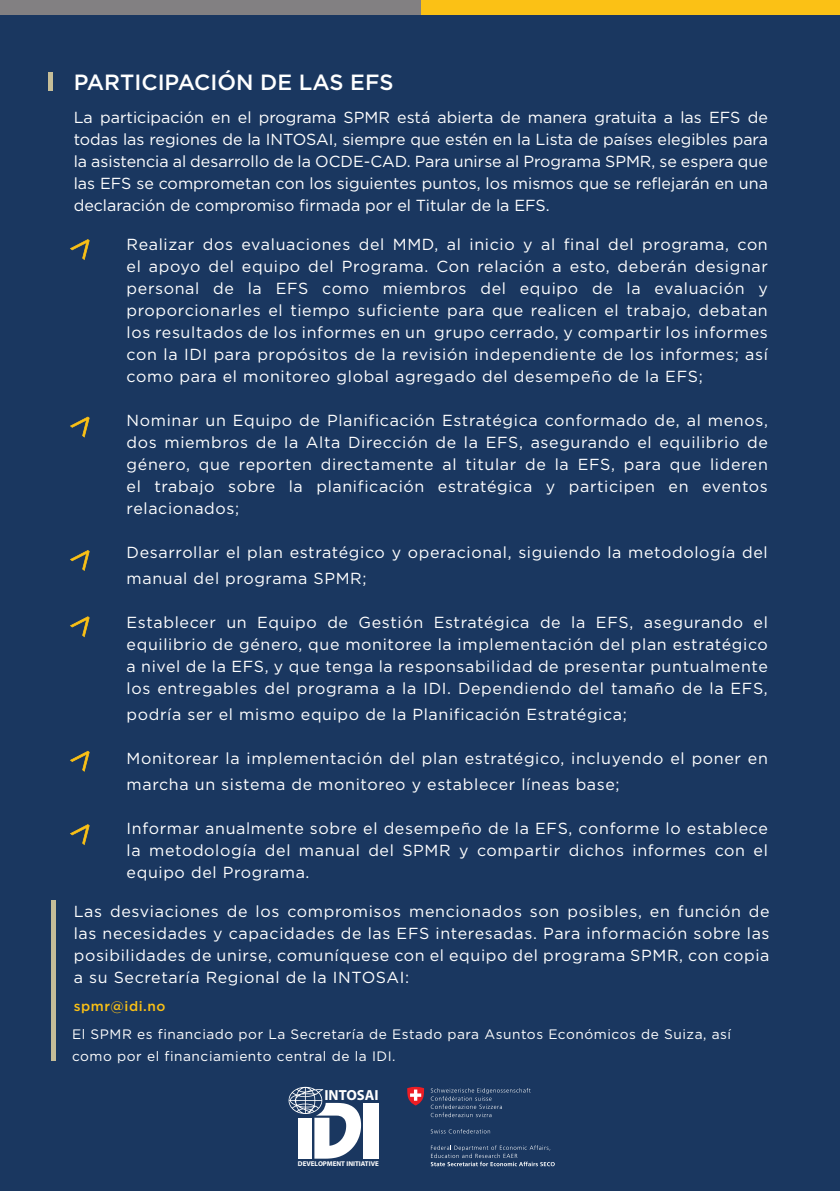
<style>
.page{position:relative;width:840px;height:1191px;background:#fff}
.page>*{position:absolute;margin:0;border:0;box-sizing:border-box;transform-origin:0 0}
.t1{font:500 22px "Gotham";color:#fff}
.t2{font:16px/22px "Gotham";letter-spacing:.04em;color:#fff;text-align:justify}
.t3{font:700 14.6px "Myriad Pro";color:#fff}
.t4{font:13.6px/22px "Gotham";letter-spacing:.04em;color:#fff}
.t5{font:500 13.6px "Gotham";letter-spacing:.04em;color:#fbc115}
.t6{font:700 7px "Myriad Pro";color:#fff}
</style>
<div class="page">
<div style="left:0;top:0;width:839px;height:1191px;background:#1a3760"></div>
<hr style="left:51px;top:900px;width:4px;height:160px;background:#c5bd98">
<hr style="left:49px;top:72px;width:4px;height:19px;background:#c5bd98">
<svg style="left:70px;top:239px;width:20px;height:21px"></svg>
<svg style="left:70px;top:416px;width:20px;height:21px"></svg>
<svg style="left:70px;top:550px;width:20px;height:21px"></svg>
<svg style="left:70px;top:616px;width:20px;height:21px"></svg>
<svg style="left:70px;top:751px;width:20px;height:21px"></svg>
<svg style="left:70px;top:824px;width:20px;height:21px"></svg>
<div style="left:420px;top:0;width:419px;height:14px;background:#fbc115"></div>
<div style="left:0;top:0;width:420px;height:14px;background:#828082"></div>
<div style="left:363px;top:1103px;width:15px;height:55px;background:#fff"></div>
<svg style="left:288px;top:1086px;width:73px;height:72px"></svg>
<svg style="left:430px;top:1088px;width:100px;height:29px"></svg>
<svg style="left:430px;top:1129px;width:60px;height:4px"></svg>
<svg style="left:430px;top:1145px;width:124px;height:21px"></svg>
<svg style="left:407px;top:1086px;width:17px;height:19px"></svg>
<h1 class="t1" style="left:74px;top:67px;width:321px">PARTICIPACIÓN DE LAS EFS</h1>
<p class="t2" style="left:74px;top:106px;width:695px">La participación en el programa SPMR está abierta de manera gratuita a las EFS de todas las regiones de la INTOSAI, siempre que estén en la Lista de países elegibles para la asistencia al desarrollo de la OCDE-CAD. Para unirse al Programa SPMR, se espera que las EFS se comprometan con los siguientes puntos, los mismos que se reflejarán en una declaración de compromiso firmada por el Titular de la EFS.</p>
<p class="t2" style="left:126px;top:233px;width:642px">Realizar dos evaluaciones del MMD, al inicio y al final del programa, con el apoyo del equipo del Programa. Con relación a esto, deberán designar personal de la EFS como miembros del equipo de la evaluación y proporcionarles el tiempo suficiente para que realicen el trabajo, debatan los resultados de los informes en un grupo cerrado, y compartir los informes con la IDI para propósitos de la revisión independiente de los informes; así como para el monitoreo global agregado del desempeño de la EFS;</p>
<p class="t2" style="left:126px;top:409px;width:642px">Nominar un Equipo de Planificación Estratégica conformado de, al menos, dos miembros de la Alta Dirección de la EFS, asegurando el equilibrio de género, que reporten directamente al titular de la EFS, para que lideren el trabajo sobre la planificación estratégica y participen en eventos relacionados;</p>
<p class="t2" style="left:126px;top:539px;width:642px;line-height:26px">Desarrollar el plan estratégico y operacional, siguiendo la metodología del manual del programa SPMR;</p>
<p class="t2" style="left:126px;top:611px;width:642px">Establecer un Equipo de Gestión Estratégica de la EFS, asegurando el equilibrio de género, que monitoree la implementación del plan estratégico a nivel de la EFS, y que tenga la responsabilidad de presentar puntualmente los entregables del programa a la IDI. Dependiendo del tamaño de la EFS,</p>
<p class="t2" style="left:126px;top:703px;width:501px">podría ser el mismo equipo de la Planificación Estratégica;</p>
<p class="t2" style="left:126px;top:745px;width:642px;line-height:26px">Monitorear la implementación del plan estratégico, incluyendo el poner en marcha un sistema de monitoreo y establecer líneas base;</p>
<p class="t2" style="left:126px;top:817px;width:642px">Informar anualmente sobre el desempeño de la EFS, conforme lo establece la metodología del manual del SPMR y compartir dichos informes con el equipo del Programa.</p>
<p class="t2" style="left:74px;top:899px;width:697px">Las desviaciones de los compromisos mencionados son posibles, en función de las necesidades y capacidades de las EFS interesadas. Para información sobre las posibilidades de unirse, comuníquese con el equipo del programa SPMR, con copia a su Secretaría Regional de la INTOSAI:</p>
<p class="t5" style="left:74px;top:997px;width:93px">spmr@idi.no</p>
<p class="t4" style="left:72px;top:1022px;width:660px">El SPMR es financiado por La Secretaría de Estado para Asuntos Económicos de Suiza, así como por el financiamiento central de la IDI.</p>
<p class="t3" style="left:324px;top:1085px;width:56px">INTOSAI</p>
<p class="t6" style="left:298px;top:1159px;width:82px">DEVELOPMENT INITIATIVE</p>
</div>
